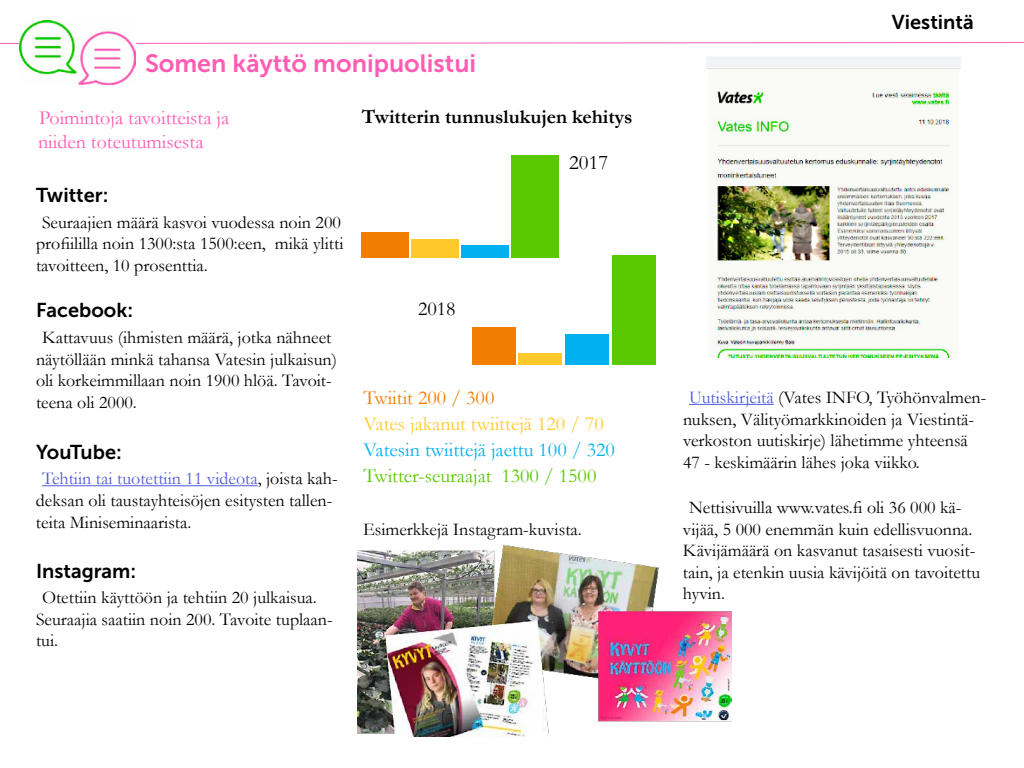
<style>
.page{position:relative;width:1024px;height:768px;background:#fff}
.page>*{position:absolute;margin:0;border:0;box-sizing:border-box;transform-origin:0 0}
.t1{font:25px "Museo Sans 700";color:#ff5cb3}
.t2{font:20.8px "Garamond";color:#000}
.t3{font:20px/24px "Garamond";color:#ff5cb3}
.t4{font:20px "Museo Sans 700";color:#000}
.t5{font:700 20px "Garamond";color:#000}
.t6{font:20px "Garamond";color:#00b0f0}
.t7{font:20px "Garamond";color:#ffc92b}
.t8{font:20px "Garamond";color:#5ac800}
.t9{font:20px "Garamond";color:#f37d00}
.t10{font:20px "Museo Sans 700";letter-spacing:-.03em;color:#000}
.t11{font:20px "Garamond";color:#000}
.t12{font:18px/21.6px "Garamond";color:#000}
.s1{color:#4f5cd6}
</style>
<div class="page">
<svg style="left:0;top:42px;width:1024px;height:2px;background:#ffacd8"></svg>
<hr style="left:42px;top:485px;width:216px;height:1px;background:#4f5cd6">
<img style="left:357px;top:545px;width:374px;height:191px">
<hr style="left:689px;top:404px;width:85px;height:1px;background:#4f5cd6">
<div style="left:519px;top:354px;width:43px;height:11px;background:#ffc92b"></div>
<div style="left:472px;top:327px;width:43px;height:38px;background:#f37d00"></div>
<div style="left:566px;top:335px;width:43px;height:30px;background:#00b0f0"></div>
<div style="left:613px;top:256px;width:43px;height:109px;background:#5ac800"></div>
<div style="left:511px;top:155px;width:48px;height:102px;background:#5ac800"></div>
<div style="left:361px;top:233px;width:47px;height:25px;background:#f37d00"></div>
<div style="left:412px;top:239px;width:47px;height:19px;background:#ffc92b"></div>
<div style="left:461px;top:245px;width:48px;height:12px;background:#00b0f0"></div>
<img style="left:19px;top:20px;width:117px;height:65px">
<img style="left:707px;top:57px;width:253px;height:301px">
<h1 class="t1" style="left:145px;top:49px;width:333px">Somen käyttö monipuolistui</h1>
<p class="t3" style="left:38px;top:105px;width:193px">Poimintoja tavoitteista ja niiden toteutumisesta</p>
<p class="t4" style="left:36px;top:184px;width:74px">Twitter:</p>
<p class="t12" style="left:36px;top:211px;width:309px;text-indent:6px">Seuraajien määrä kasvoi vuodessa noin 200 profiililla noin 1300:sta 1500:een, mikä ylitti tavoitteen, 10 prosenttia.</p>
<p class="t4" style="left:36px;top:299px;width:99px">Facebook:</p>
<p class="t12" style="left:36px;top:326px;width:303px;text-indent:6px">Kattavuus (ihmisten määrä, jotka nähneet näytöllään minkä tahansa Vatesin julkaisun) oli korkeimmillaan noin 1900 hlöä. Tavoit&shy;teena oli 2000.</p>
<p class="t10" style="left:36px;top:441px;width:87px">YouTube:</p>
<p class="t12" style="left:36px;top:467px;width:303px;text-indent:6px"><span class="s1">Tehtiin tai tuotettiin 11 videota</span>, joista kah&shy;deksan oli taustayhteisöjen esitysten tallen&shy;teita Miniseminaarista.</p>
<p class="t4" style="left:36px;top:560px;width:102px">Instagram:</p>
<p class="t12" style="left:36px;top:586px;width:298px;text-indent:6px">Otettiin käyttöön ja tehtiin 20 julkaisua.<br>Seuraajia saatiin noin 200. Tavoite tuplaan&shy;tui.</p>
<p class="t5" style="left:362px;top:103px;width:272px">Twitterin tunnuslukujen kehitys</p>
<p class="t2" style="left:569px;top:148px;width:40px">2017</p>
<p class="t11" style="left:418px;top:295px;width:39px">2018</p>
<p class="t9" style="left:363px;top:385px;width:133px">Twiitit 200 / 300</p>
<p class="t7" style="left:363px;top:411px;width:242px">Vates jakanut twiittejä 120 / 70</p>
<p class="t6" style="left:363px;top:437px;width:253px">Vatesin twiittejä jaettu 100 / 320</p>
<p class="t8" style="left:363px;top:463px;width:235px">Twitter-seuraajat 1300 / 1500</p>
<p class="t12" style="left:363px;top:518px;width:220px">Esimerkkejä Instagram-kuvista.</p>
<p class="t4" style="left:892px;top:11px;width:83px">Viestintä</p>
<p class="t12" style="left:683px;top:386px;width:305px;text-indent:6px"><span class="s1">Uutiskirjeitä</span> (Vates INFO, Työhönvalmen&shy;nuksen, Välityömarkkinoiden ja Viestintä&shy;verkoston uutiskirje) lähetimme yhteensä 47 - keskimäärin lähes joka viikko.</p>
<p class="t12" style="left:683px;top:496px;width:299px;text-indent:6px">Nettisivuilla www.vates.fi oli 36 000 kä&shy;vijää, 5 000 enemmän kuin edellisvuonna.<br>Kävijämäärä on kasvanut tasaisesti vuosit&shy;tain, ja etenkin uusia kävijöitä on tavoitettu hyvin.</p>
</div>
